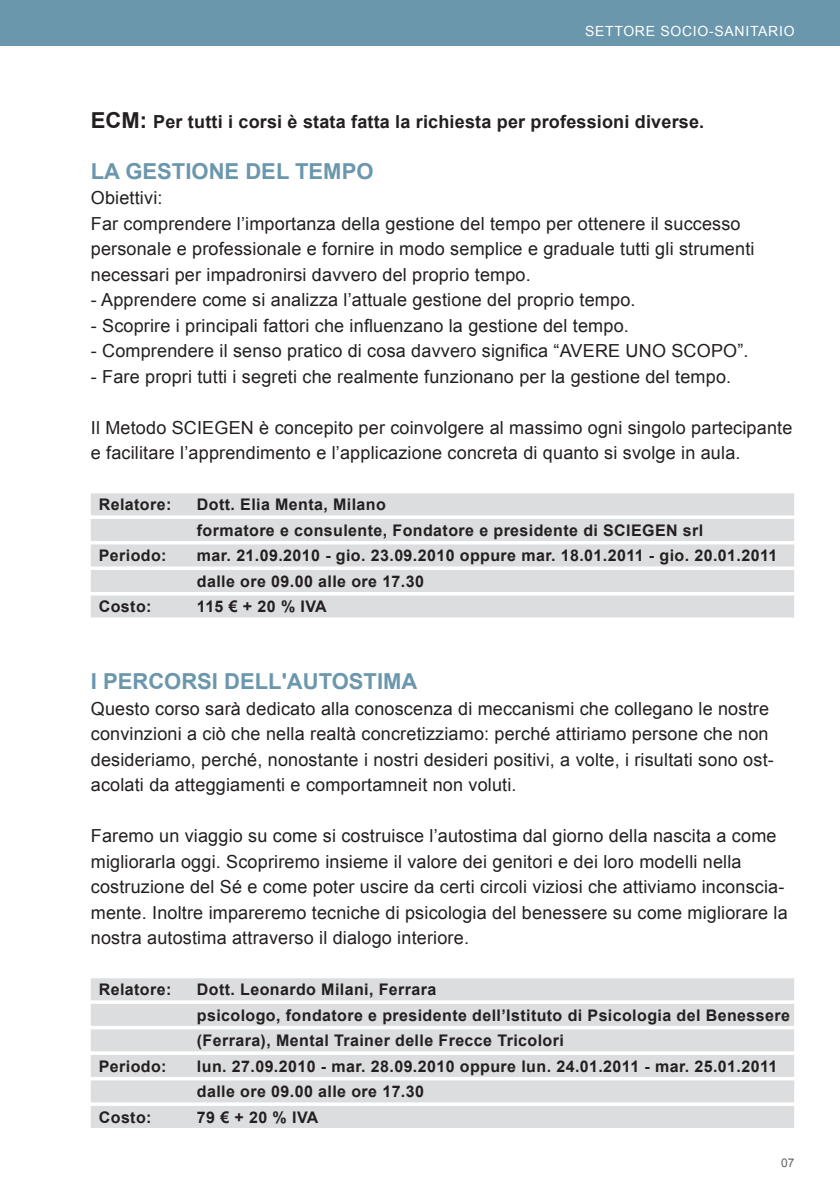
<style>
.page{position:relative;width:840px;height:1191px;background:#fff}
.page>*{position:absolute;margin:0;border:0;box-sizing:border-box;transform-origin:0 0}
.t1{font:700 22px "Arial";color:#6b97ad}
.t2{font:18px/25.6px "Arial";letter-spacing:.01em;color:#231f20}
.t3{font:700 18px "Arial";letter-spacing:.01em;color:#231f20}
.t4{font:700 16px/25.6px "Arial";letter-spacing:.025em;color:#231f20}
.t5{font:14px "Arial";letter-spacing:.05em;color:#fff}
.t6{font:12px "Arial";color:#636366}
.s1{font-size:22px}
</style>
<div class="page">
<div style="left:0;top:0;width:839px;height:45px;background:#6b97ad"></div>
<div style="left:91px;top:493px;width:702px;height:22px;background:#dcdddf"></div>
<div style="left:91px;top:519px;width:702px;height:22px;background:#dcdddf"></div>
<div style="left:91px;top:544px;width:702px;height:22px;background:#dcdddf"></div>
<div style="left:91px;top:570px;width:702px;height:22px;background:#dcdddf"></div>
<div style="left:91px;top:595px;width:702px;height:22px;background:#dcdddf"></div>
<div style="left:91px;top:978px;width:702px;height:22px;background:#dcdddf"></div>
<div style="left:91px;top:1003px;width:702px;height:22px;background:#dcdddf"></div>
<div style="left:91px;top:1029px;width:702px;height:22px;background:#dcdddf"></div>
<div style="left:91px;top:1054px;width:702px;height:22px;background:#dcdddf"></div>
<div style="left:91px;top:1080px;width:702px;height:22px;background:#dcdddf"></div>
<div style="left:91px;top:1106px;width:702px;height:22px;background:#dcdddf"></div>
<p class="t5" style="left:584px;top:21px;width:211px">Settore soc io-sanitario</p>
<p class="t3" style="left:91px;top:109px;width:614px"><span class="s1">ECM:</span> Per tutti i corsi è stata fatta la richiesta per professioni diverse.</p>
<p class="t1" style="left:91px;top:156px;width:50px">la gestione</p>
<p class="t1" style="left:245px;top:156px;width:67px">del tempo</p>
<p class="t2" style="left:91px;top:185px;width:665px">Obiettivi:<br>Far comprendere l’importanza della gestione del tempo per ottenere il successo personale e professionale e fornire in modo semplice e graduale tutti gli strumenti necessari per impadronirsi davvero del proprio tempo.</p>
<p class="t2" style="left:91px;top:287px;width:546px">- Apprendere come si analizza l’attuale gestione del proprio tempo.</p>
<p class="t2" style="left:91px;top:313px;width:539px">- Scoprire i principali fattori che influenzano la gestione del tempo.</p>
<p class="t2" style="left:91px;top:338px;width:659px">- Comprendere il senso pratico di cosa davvero significa “AVERE UNO SCOPO”.</p>
<p class="t2" style="left:91px;top:364px;width:641px">- Fare propri tutti i segreti che realmente funzionano per la gestione del tempo.</p>
<p class="t2" style="left:91px;top:415px;width:118px">I l Metodo SCIEGEN</p>
<p class="t2" style="left:91px;top:415px;width:702px;text-indent:168px">è concepito per coinvolgere al massimo ogni singolo partecipante e facilitare l’apprendimento e l’applicazione concreta di quanto si svolge in aula.</p>
<p class="t4" style="left:91px;top:492px;width:82px">Relatore:</p>
<p class="t4" style="left:197px;top:492px;width:507px">Dott. Elia Menta, Milano<br>formatore e consulente, Fondatore e presidente di SCIEGEN srl</p>
<p class="t4" style="left:99px;top:543px;width:69px">Periodo:</p>
<p class="t4" style="left:197px;top:543px;width:581px">mar. 21.09.2010 - gio. 23.09.2010 oppure mar. 18.01.2011 - gio. 20.01.2011 dalle ore 09.00 alle ore 17.30</p>
<p class="t4" style="left:99px;top:594px;width:54px">Costo:</p>
<p class="t4" style="left:197px;top:594px;width:111px">115 € + 20 % IVA</p>
<p class="t1" style="left:91px;top:667px;width:28px">i percorsi</p>
<p class="t1" style="left:224px;top:667px;width:30px">dell</p>
<p class="t1" style="left:281px;top:667px;width:21px">'autostima</p>
<p class="t2" style="left:91px;top:695px;width:684px">Questo corso sarà dedicato alla conoscenza di meccanismi che collegano le nostre convinzioni a ciò che nella realtà concretizziamo: perché attiriamo persone che non desideriamo, perché, nonostante i nostri desideri positivi, a volte, i risultati sono ost&shy;acolati da atteggiamenti e comportamneit non voluti.</p>
<p class="t2" style="left:91px;top:823px;width:698px">Faremo un viaggio su come si costruisce l’autostima dal giorno della nascita a come migliorarla oggi. Scopriremo insieme il valore dei genitori e dei loro modelli nella costruzione del Sé e come poter uscire da certi circoli viziosi che attiviamo inconscia&shy;mente. I noltre impareremo tecniche di psicologia del benessere su come migliorare la nostra autostima attraverso il dialogo interiore.</p>
<p class="t4" style="left:91px;top:977px;width:82px">Relatore:</p>
<p class="t4" style="left:197px;top:977px;width:594px">Dott. Leonardo Milani, Ferrara<br>psicologo, fondatore e presidente dell’Istituto di Psicologia del Benessere (Ferrara), Mental Trainer delle Frecce Tricolori</p>
<p class="t4" style="left:99px;top:1054px;width:69px">Periodo:</p>
<p class="t4" style="left:197px;top:1054px;width:581px">lun. 27.09.2010 - mar. 28.09.2010 oppure lun. 24.01.2011 - mar. 25.01.2011 dalle ore 09.00 alle ore 17.30</p>
<p class="t4" style="left:99px;top:1105px;width:54px">Costo:</p>
<p class="t4" style="left:197px;top:1105px;width:103px">79 € + 20 % IVA</p>
<p class="t6" style="left:780px;top:1154px;width:15px">07</p>
</div>
